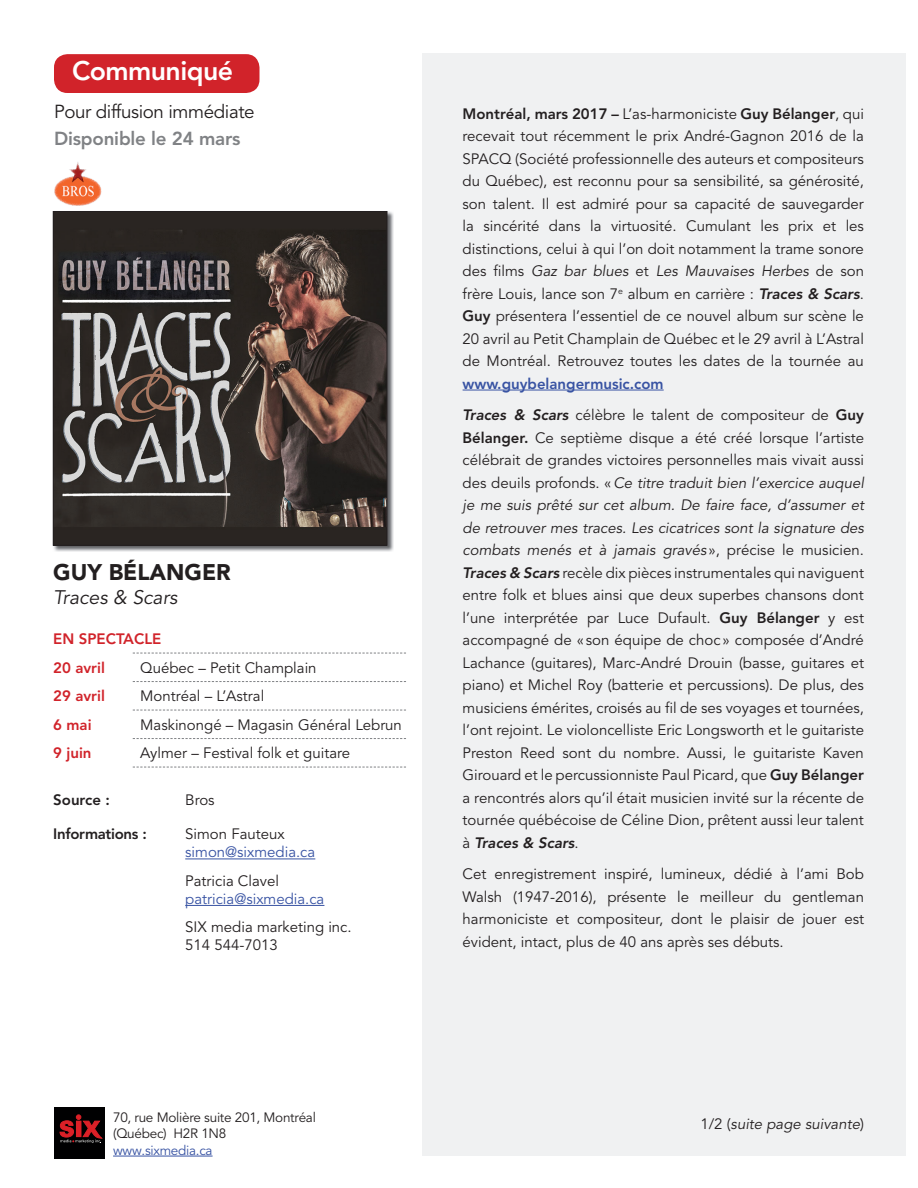
<style>
.page{position:relative;width:918px;height:1188px;background:#fff}
.page>*{position:absolute;margin:0;border:0;box-sizing:border-box;transform-origin:0 0}
.t1{font:800 26.7px "Avenir";letter-spacing:-.02em;color:#fff}
.t2{font:900 22.5px "Avenir";color:#231f20}
.t3{font:italic 19.5px "Avenir";color:#231f20}
.t4{font:18.75px "Avenir";letter-spacing:-.02em;color:#231f20}
.t5{font:800 18.75px "Avenir";letter-spacing:-.01em;color:#808285}
.t6{font:15px/22.5px "Avenir";color:#231f20;text-align:justify}
.t7{font:15px "Avenir";color:#3853a3}
.t8{font:800 15px/28.5px "Avenir";color:#d1232a}
.t9{font:italic 15px "Avenir";color:#231f20}
.t10{font:800 15px "Avenir";letter-spacing:-.02em;color:#231f20}
.t11{font:13.5px/16.5px "Avenir";letter-spacing:-.02em;color:#231f20}
.t12{font:13.5px "Avenir";letter-spacing:-.02em;color:#3853a3}
.s1{font-weight:800}
.s2{font-style:italic}
.s3{font-weight:800;font-style:italic}
.s4{font-weight:800;color:#3853a3}
.s5{font-style:normal}
</style>
<div class="page">
<div style="left:422px;top:53px;width:483px;height:1103px;background:#f0f1f2"></div>
<svg style="left:133px;top:653px;width:273px;height:1px"></svg>
<svg style="left:133px;top:681px;width:273px;height:1px"></svg>
<svg style="left:133px;top:710px;width:273px;height:1px"></svg>
<svg style="left:133px;top:738px;width:273px;height:1px"></svg>
<svg style="left:133px;top:767px;width:273px;height:1px"></svg>
<hr style="left:185px;top:859px;width:130px;height:1px;background:#3853a3">
<hr style="left:185px;top:905px;width:139px;height:1px;background:#3853a3">
<img style="left:52px;top:211px;width:342px;height:341px">
<img style="left:55px;top:213px;width:330px;height:331px">
<div style="left:53px;top:211px;width:334px;height:335px;border:1px solid #231f20"></div>
<div style="left:54px;top:54px;width:206px;height:39px;background:#d1232a;border-radius:14px"></div>
<hr style="left:463px;top:390px;width:201px;height:1px;background:#3853a3">
<div style="left:54px;top:1108px;width:50px;height:50px;background:#000001"></div>
<svg style="left:60px;top:1115px;width:42px;height:28px"></svg>
<hr style="left:113px;top:1156px;width:100px;height:1px;background:#3853a3">
<img style="left:54px;top:162px;width:48px;height:44px">
<h1 class="t1" style="left:72px;top:55px;width:163px">Communiqué</h1>
<p class="t4" style="left:54px;top:101px;width:202px">Pour diffusion immédiate</p>
<p class="t5" style="left:54px;top:127px;width:188px">Disponible le 24 mars</p>
<h2 class="t2" style="left:53px;top:558px;width:179px">GUY BÉLANGER</h2>
<h3 class="t3" style="left:53px;top:586px;width:126px">Traces &amp; Scars</h3>
<p class="t8" style="left:53px;top:625px;width:110px">EN SPECTACLE<br>20 avril</p>
<p class="t6" style="left:140px;top:657px;width:178px">Québec – Petit Champlain</p>
<p class="t8" style="left:53px;top:682px;width:53px">29 avril</p>
<p class="t6" style="left:140px;top:685px;width:126px">Montréal – L’Astral</p>
<p class="t8" style="left:53px;top:710px;width:40px">6 mai</p>
<p class="t6" style="left:140px;top:714px;width:263px">Maskinongé – Magasin Général Lebrun</p>
<p class="t8" style="left:53px;top:739px;width:40px">9 juin</p>
<p class="t6" style="left:140px;top:742px;width:211px">Aylmer – Festival folk et guitare</p>
<p class="t10" style="left:53px;top:791px;width:58px">Source :</p>
<p class="t6" style="left:185px;top:789px;width:31px">Bros</p>
<p class="t10" style="left:53px;top:825px;width:95px">Informations :</p>
<p class="t6" style="left:185px;top:823px;width:101px">Simon Fauteux</p>
<p class="t7" style="left:185px;top:844px;width:132px">simon@sixmedia.ca</p>
<p class="t6" style="left:185px;top:870px;width:95px">Patricia Clavel</p>
<p class="t7" style="left:185px;top:890px;width:141px">patricia@sixmedia.ca</p>
<p class="t6" style="left:185px;top:919px;width:168px;line-height:18px">SIX media marketing inc.<br>514 544-7013</p>
<p class="t6" style="left:463px;top:103px;width:403px"><span class="s1">Montréal, mars 2017 –</span> L’as-harmoniciste <span class="s1">Guy Bélanger</span>, qui recevait tout récemment le prix André-Gagnon 2016 de la SPACQ (Société professionnelle des auteurs et compositeurs du Québec), est reconnu pour sa sensibilité, sa générosité, son talent. Il est admiré pour sa capacité de sauvegarder la sincérité dans la virtuosité. Cumulant les prix et les distinctions, celui à qui l’on doit notamment la trame sonore des films <span class="s2">Gaz bar blues</span> et <span class="s2">Les Mauvaises Herbes</span> de son frère Louis, lance son 7<sup>e</sup> album en carrière : <span class="s3">Traces &amp; Scars</span>.<br><span class="s1">Guy</span> présentera l’essentiel de ce nouvel album sur scène le 20 avril au Petit Champlain de Québec et le 29 avril à L’Astral de Montréal. Retrouvez toutes les dates de la tournée au</p>
<p class="t6" style="left:463px;top:368px;width:403px;line-height:31.5px"><span class="s4">www.guybelangermusic.com<br></span><span class="s3">Traces &amp; Scars</span> célèbre le talent de compositeur de <span class="s1">Guy</span></p>
<p class="t6" style="left:463px;top:427px;width:403px"><span class="s1">Bélanger.</span> Ce septième disque a été créé lorsque l’artiste célébrait de grandes victoires personnelles mais vivait aussi des deuils profonds. « <span class="s2">Ce titre traduit bien l’exercice auquel je me suis prêté sur cet album. De faire face, d’assumer et de retrouver mes traces. Les cicatrices sont la signature des combats menés et à jamais gravés</span> », précise le musicien.<br><span class="s3">Traces &amp; Scars</span> recèle dix pièces instrumentales qui naviguent entre folk et blues ainsi que deux superbes chansons dont l’une interprétée par Luce Dufault. <span class="s1">Guy Bélanger</span> y est accompagné de « son équipe de choc » composée d’André Lachance (guitares), Marc-André Drouin (basse, guitares et piano) et Michel Roy (batterie et percussions). De plus, des musiciens émérites, croisés au fil de ses voyages et tournées, l’ont rejoint. Le violoncelliste Eric Longsworth et le guitariste Preston Reed sont du nombre. Aussi, le guitariste Kaven Girouard et le percussionniste Paul Picard, que <span class="s1">Guy Bélanger </span>a rencontrés alors qu’il était musicien invité sur la récente de tournée québécoise de Céline Dion, prêtent aussi leur talent à <span class="s3">Traces &amp; Scars</span>.</p>
<p class="t6" style="left:463px;top:863px;width:403px">Cet enregistrement inspiré, lumineux, dédié à l’ami Bob Walsh (1947-2016), présente le meilleur du gentleman harmoniciste et compositeur, dont le plaisir de jouer est évident, intact, plus de 40 ans après ses débuts.</p>
<p class="t11" style="left:113px;top:1109px;width:204px">70, rue Molière suite 201, Montréal (Québec) H2R 1N8</p>
<p class="t12" style="left:113px;top:1142px;width:101px">www.sixmedia.ca</p>
<p class="t9" style="left:700px;top:1115px;width:165px"><span class="s5">1/2 (</span>suite page suivante<span class="s5">)</span></p>
</div>
